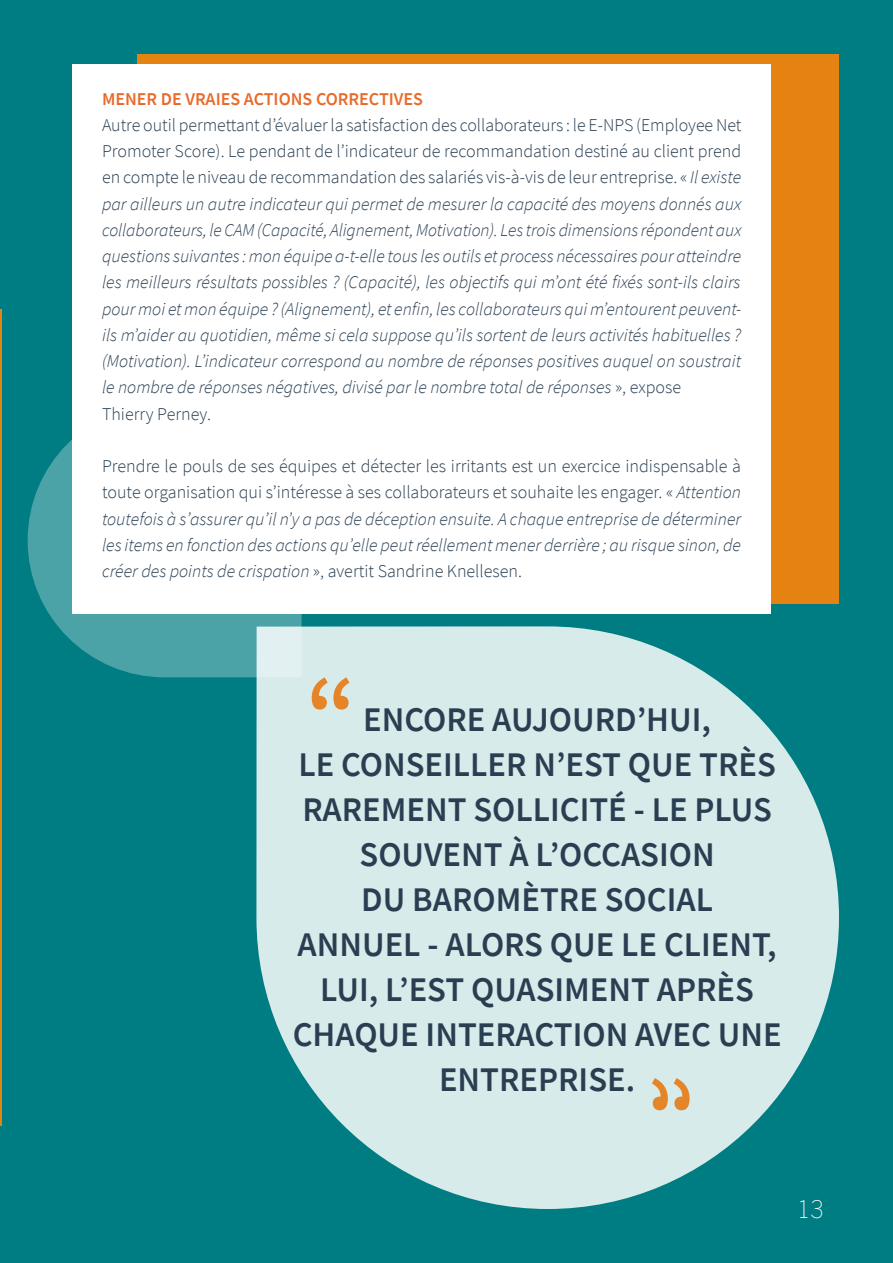
<style>
.page{position:relative;width:893px;height:1263px;background:#007d82}
.page>*{position:absolute;margin:0;border:0;box-sizing:border-box;transform-origin:0 0}
.t1{font:600 34.5px/45px "Source Sans Pro";color:#293e51;text-align:center}
.t2{font:200 24px "Benton Sans";color:#fff;scale:.95 1}
.t3{font:italic 300 18px/26.2px "Source Sans Pro";color:#293e51}
.t4{font:600 18px "Source Sans Pro";color:#e96a28}
.s1{font-style:normal}
</style>
<div class="page">
<svg style="left:28px;top:439px;width:274px;height:238px;fill:#4ca3a7"></svg>
<div style="left:137px;top:54px;width:702px;height:550px;background:#e48312"></div>
<div style="left:72px;top:64px;width:699px;height:550px;background:#fff"></div>
<hr style="left:0;top:309px;width:1px;height:817px;background:#e48312">
<svg style="left:256px;top:626px;width:583px;height:583px;fill:#d8ebeb"></svg>
<svg style="left:312px;top:677px;width:37px;height:33px"></svg>
<svg style="left:652px;top:1078px;width:38px;height:32px"></svg>
<p class="t4" style="left:102px;top:87px;width:323px">MENER DE VRAIES ACTIONS CORRECTIVES</p>
<p class="t3" style="left:102px;top:112px;width:641px"><span class="s1">Autre outil permettant d’évaluer la satisfaction des collaborateurs : le E-NPS (Employee Net Promoter Score). Le pendant de l’indicateur de recommandation destiné au client prend en compte le niveau de recommandation des salariés vis-à-vis de leur entreprise. «</span> Il existe par ailleurs un autre indicateur qui permet de mesurer la capacité des moyens donnés aux collaborateurs, le CAM (Capacité, Alignement, Motivation). Les trois dimensions répondent aux questions suivantes : mon équipe a-t-elle tous les outils et process nécessaires pour atteindre les meilleurs résultats possibles ? (Capacité), les objectifs qui m’ont été fixés sont-ils clairs pour moi et mon équipe ? (Alignement), et enfin, les collaborateurs qui m’entourent peuvent&shy;ils m’aider au quotidien, même si cela suppose qu’ils sortent de leurs activités habituelles ? (Motivation). L’indicateur correspond au nombre de réponses positives auquel on soustrait le nombre de réponses négatives, divisé par le nombre total de réponses <span class="s1">», expose<br>Thierry Perney.</span></p>
<p class="t3" style="left:102px;top:453px;width:641px;text-align:justify"><span class="s1">Prendre le pouls de ses équipes et détecter les irritants est un exercice indispensable à toute organisation qui s’intéresse à ses collaborateurs et souhaite les engager. «</span> Attention toutefois à s’assurer qu’il n’y a pas de déception ensuite. A chaque entreprise de déterminer les items en fonction des actions qu’elle peut réellement mener derrière ; au risque sinon, de créer des points de crispation <span class="s1">», avertit Sandrine Knellesen.</span></p>
<h1 class="t1" style="left:293px;top:696px;width:490px">ENCORE AUJOURD’HUI,<br>LE CONSEILLER N’EST QUE TRÈS<br>RAREMENT SOLLICITÉ - LE PLUS<br>SOUVENT À L’OCCASION<br>DU BAROMÈTRE SOCIAL<br>ANNUEL - ALORS QUE LE CLIENT,<br>LUI, L’EST QUASIMENT APRÈS<br>CHAQUE INTERACTION AVEC UNE<br>ENTREPRISE.</h1>
<h2 class="t2" style="left:799px;top:1195px;width:28px">13</h2>
</div>
